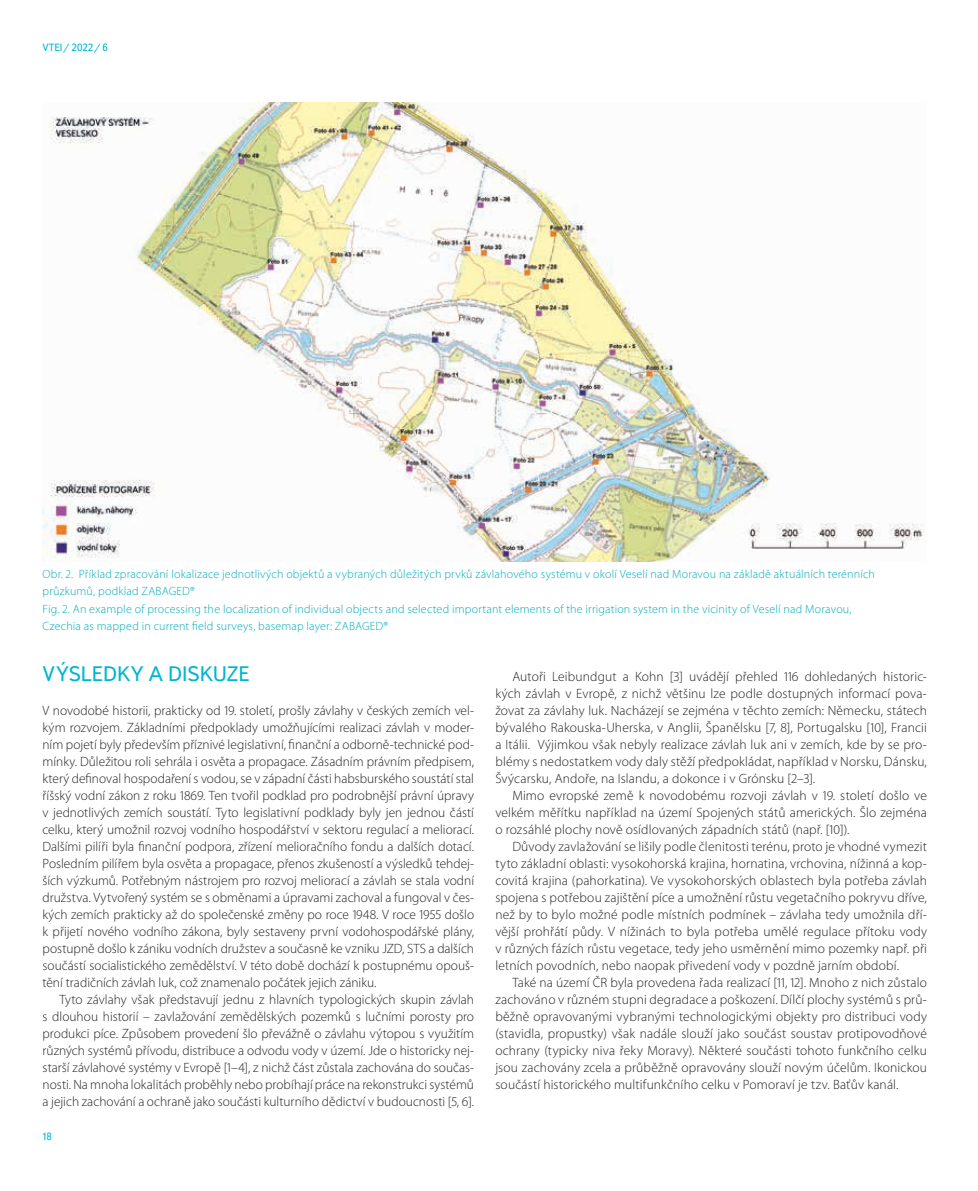
<style>
.page{position:relative;width:978px;height:1191px;background:#fff}
.page>*{position:absolute;margin:0;border:0;box-sizing:border-box;transform-origin:0 0}
.t1{font:21px "Textbook New";color:#00b7ce}
.t2{font:300 13.5px/17px "Myriad Pro";letter-spacing:.01em;color:#231f20;text-align:justify}
.t3{font:300 12px/17px "Myriad Pro";letter-spacing:.015em;color:#00aabc}
.t4{font:10.5px "Textbook New";color:#00b7ce}
</style>
<div class="page">
<img style="left:43px;top:102px;width:881px;height:459px">
<p class="t4" style="left:43px;top:41px;width:67px">VTEI/ 2022/ 6</p>
<p class="t3" style="left:43px;top:566px;width:834px">Obr. 2. Příklad zpracování lokalizace jednotlivých objektů a vybraných důležitých prvků závlahového systému v okolí Veselí nad Moravou na základě aktuálních terénních průzkumů, podklad ZABAGED®<br>Fig. 2. An example of processing the localization of individual objects and selected important elements of the irrigation system in the vicinity of Veselí nad Moravou, Czechia as mapped in current field surveys, basemap layer: ZABAGED®</p>
<h1 class="t1" style="left:43px;top:660px;width:209px">VÝSLEDKY A DISKUZE</h1>
<p class="t2" style="left:43px;top:701px;width:433px">V novodobé historii, prakticky od 19. století, prošly závlahy v českých zemích vel&shy;kým rozvojem. Základními předpoklady umožňujícími realizaci závlah v moder&shy;ním pojetí byly především příznivé legislativní, finanční a odborně-technické pod&shy;mínky. Důležitou roli sehrála i osvěta a propagace. Zásadním právním předpisem, který definoval hospodaření s vodou, se v západní části habsburského soustátí stal říšský vodní zákon z roku 1869. Ten tvořil podklad pro podrobnější právní úpravy v jednotlivých zemích soustátí. Tyto legislativní podklady byly jen jednou částí celku, který umožnil rozvoj vodního hospodářství v sektoru regulací a meliorací.<br>Dalšími pilíři byla finanční podpora, zřízení melioračního fondu a dalších dotací.<br>Posledním pilířem byla osvěta a propagace, přenos zkušeností a výsledků tehdej&shy;ších výzkumů. Potřebným nástrojem pro rozvoj meliorací a závlah se stala vodní družstva. Vytvořený systém se s obměnami a úpravami zachoval a fungoval v čes&shy;kých zemích prakticky až do společenské změny po roce 1948. V roce 1955 došlo k přijetí nového vodního zákona, byly sestaveny první vodohospodářské plány, postupně došlo k zániku vodních družstev a současně ke vzniku JZD, STS a dalších součástí socialistického zemědělství. V této době dochází k postupnému opouš&shy;tění tradičních závlah luk, což znamenalo počátek jejich zániku.</p>
<p class="t2" style="left:43px;top:990px;width:433px;text-indent:17px">Tyto závlahy však představují jednu z hlavních typologických skupin závlah s dlouhou historií – zavlažování zemědělských pozemků s lučními porosty pro produkci píce. Způsobem provedení šlo převážně o závlahu výtopou s využitím různých systémů přívodu, distribuce a odvodu vody v území. Jde o historicky nej&shy;starší závlahové systémy v Evropě [1–4], z nichž část zůstala zachována do součas&shy;nosti. Na mnoha lokalitách proběhly nebo probíhají práce na rekonstrukci systémů a jejich zachování a ochraně jako součásti kulturního dědictví v budoucnosti [5, 6].</p>
<p class="t4" style="left:41px;top:1130px;width:12px">18</p>
<p class="t2" style="left:495px;top:667px;width:433px;text-indent:17px">Autoři Leibundgut a Kohn [3] uvádějí přehled 116 dohledaných historic&shy;kých závlah v Evropě, z nichž většinu lze podle dostupných informací pova&shy;žovat za závlahy luk. Nacházejí se zejména v těchto zemích: Německu, státech bývalého Rakouska-Uherska, v Anglii, Španělsku [7, 8], Portugalsku [10], Francii a Itálii. Výjimkou však nebyly realizace závlah luk ani v zemích, kde by se pro&shy;blémy s nedostatkem vody daly stěží předpokládat, například v Norsku, Dánsku, Švýcarsku, Andoře, na Islandu, a dokonce i v Grónsku [2–3].</p>
<p class="t2" style="left:495px;top:786px;width:433px;text-indent:17px">Mimo evropské země k novodobému rozvoji závlah v 19. století došlo ve velkém měřítku například na území Spojených států amerických. Šlo zejména o rozsáhlé plochy nově osídlovaných západních států (např. [10]).</p>
<p class="t2" style="left:495px;top:837px;width:433px;text-indent:17px">Důvody zavlažování se lišily podle členitosti terénu, proto je vhodné vymezit tyto základní oblasti: vysokohorská krajina, hornatina, vrchovina, nížinná a kop&shy;covitá krajina (pahorkatina). Ve vysokohorských oblastech byla potřeba závlah spojena s potřebou zajištění píce a umožnění růstu vegetačního pokryvu dříve, než by to bylo možné podle místních podmínek – závlaha tedy umožnila dří&shy;vější prohřátí půdy. V nížinách to byla potřeba umělé regulace přítoku vody v různých fázích růstu vegetace, tedy jeho usměrnění mimo pozemky např. při letních povodních, nebo naopak přivedení vody v pozdně jarním období.</p>
<p class="t2" style="left:495px;top:973px;width:433px;text-indent:17px">Také na území ČR byla provedena řada realizací [11, 12]. Mnoho z nich zůstalo zachováno v různém stupni degradace a poškození. Dílčí plochy systémů s prů&shy;běžně opravovanými vybranými technologickými objekty pro distribuci vody (stavidla, propustky) však nadále slouží jako součást soustav protipovodňové ochrany (typicky niva řeky Moravy). Některé součásti tohoto funkčního celku jsou zachovány zcela a průběžně opravovány slouží novým účelům. Ikonickou součástí historického multifunkčního celku v Pomoraví je tzv. Baťův kanál.</p>
</div>
